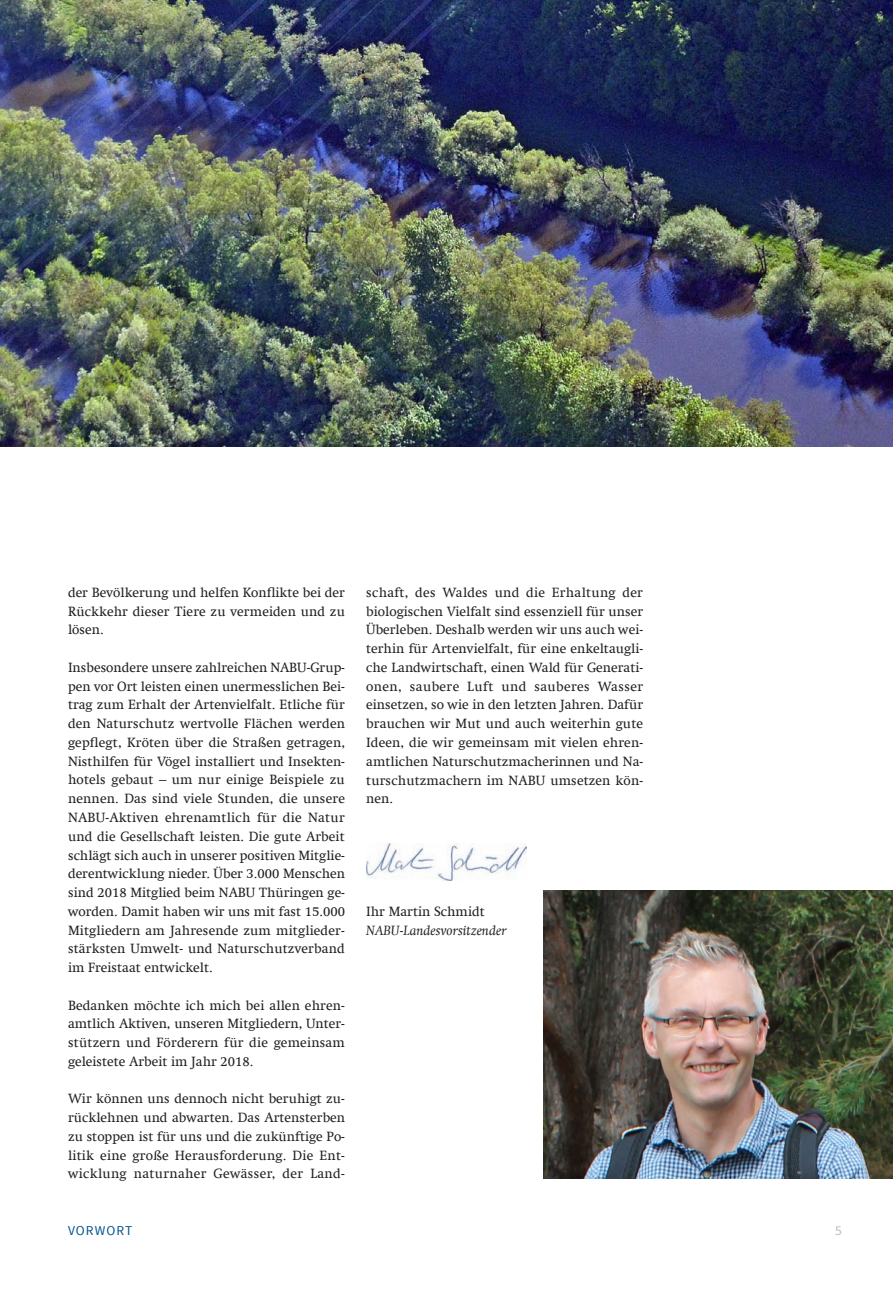
<style>
.page{position:relative;width:893px;height:1289px;background:#fff}
.page>*{position:absolute;margin:0;border:0;box-sizing:border-box;transform-origin:0 0}
.t1{font:13.5px/18.8px "Swift Com";letter-spacing:.01em;color:#231f20;text-align:justify}
.t2{font:italic 13.5px "Swift Com";color:#231f20}
.t3{font:13.5px "Source Sans Pro";letter-spacing:.075em;color:#00548e}
.t4{font:13.5px "Source Sans Pro";color:#bdbca8}
</style>
<div class="page">
<img style="left:366px;top:843px;width:161px;height:37px">
<img style="left:0;top:0;width:893px;height:447px">
<img style="left:544px;top:890px;width:349px;height:288px">
<p class="t1" style="left:68px;top:583px;width:278px">der Bevölkerung und helfen Konflikte bei der Rückkehr dieser Tiere zu vermeiden und zu lösen.</p>
<p class="t1" style="left:68px;top:658px;width:279px">Insbesondere unsere zahlreichen NABU-Grup&shy;pen vor Ort leisten einen unermesslichen Bei&shy;trag zum Erhalt der Artenvielfalt. Etliche für den Naturschutz wertvolle Flächen werden gepflegt, Kröten über die Straßen getragen, Nisthilfen für Vögel installiert und Insekten&shy;hotels gebaut – um nur einige Beispiele zu nennen. Das sind viele Stunden, die unsere NABU-Aktiven ehrenamtlich für die Natur und die Gesellschaft leisten. Die gute Arbeit schlägt sich auch in unserer positiven Mitglie&shy;derentwicklung nieder. Über 3.000 Menschen sind 2018 Mitglied beim NABU Thüringen ge&shy;worden. Damit haben wir uns mit fast 15.000<br>Mitgliedern am Jahresende zum mitglieder&shy;stärksten Umwelt- und Naturschutzverband im Freistaat entwickelt.</p>
<p class="t1" style="left:68px;top:995px;width:278px">Bedanken möchte ich mich bei allen ehren&shy;amtlich Aktiven, unseren Mitgliedern, Unter&shy;stützern und Förderern für die gemeinsam geleistete Arbeit im Jahr 2018.</p>
<p class="t1" style="left:68px;top:1089px;width:279px">Wir können uns dennoch nicht beruhigt zu&shy;rücklehnen und abwarten. Das Artensterben zu stoppen ist für uns und die zukünftige Po&shy;litik eine große Herausforderung. Die Ent&shy;wicklung naturnaher Gewässer, der Land-</p>
<p class="t3" style="left:68px;top:1221px;width:66px">VORWORt</p>
<p class="t1" style="left:366px;top:583px;width:279px">schaft, des Waldes und die Erhaltung der biologischen Vielfalt sind essenziell für unser Überleben. Deshalb werden wir uns auch wei&shy;terhin für Artenvielfalt, für eine enkeltaugli&shy;che Landwirtschaft, einen Wald für Generati&shy;onen, saubere Luft und sauberes Wasser einsetzen, so wie in den letzten Jahren. Dafür brauchen wir Mut und auch weiterhin gute Ideen, die wir gemeinsam mit vielen ehren&shy;amtlichen Naturschutzmacherinnen und Na&shy;turschutzmachern im NABU umsetzen kön&shy;nen.</p>
<p class="t1" style="left:366px;top:901px;width:120px">Ihr Martin Schmidt</p>
<p class="t2" style="left:366px;top:922px;width:142px">NABU-Landesvorsitzender</p>
<p class="t4" style="left:835px;top:1221px;width:8px">5</p>
</div>
